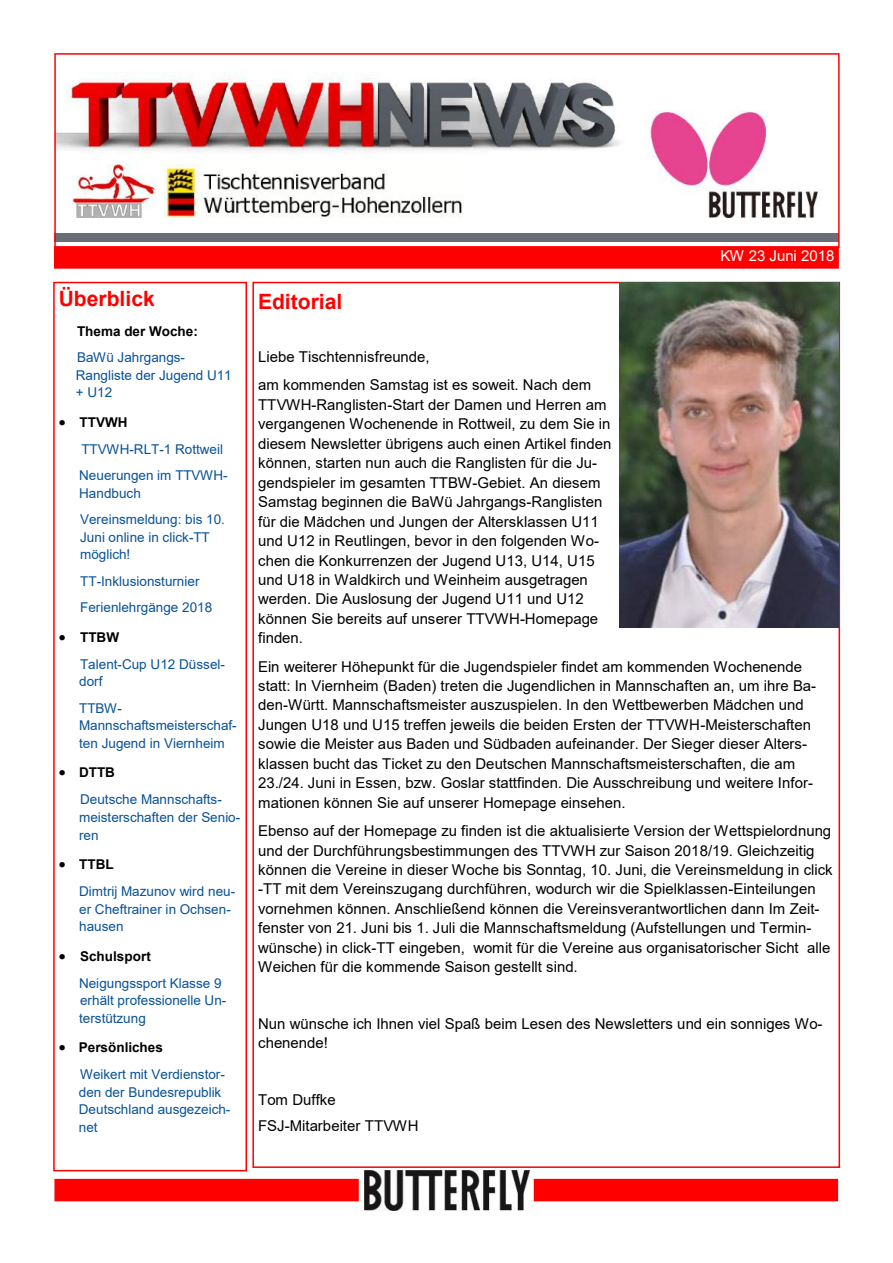
<style>
.page{position:relative;width:893px;height:1263px;background:#fff}
.page>*{position:absolute;margin:0;border:0;box-sizing:border-box;transform-origin:0 0}
.t1{font:700 21px "Arial";color:#f00}
.t2{font:15px/19.5px "Arial";color:#000}
.t3{font:15px "Arial";color:#fff}
.t4{font:13.5px/17.5px "Arial";letter-spacing:.005em;color:#085296}
.t5{font:700 13.5px "Arial";letter-spacing:.005em;color:#000}
.s1{color:#000}
.s2{font-weight:700;color:#000}
</style>
<div class="page">
<div style="left:54px;top:246px;width:785px;height:23px;background:#f00"></div>
<div style="left:54px;top:233px;width:785px;height:8px;background:#696e74"></div>
<img style="left:365px;top:1170px;width:164px;height:40px">
<div style="left:54px;top:1179px;width:305px;height:22px;background:#f00"></div>
<div style="left:534px;top:1179px;width:304px;height:22px;background:#f00"></div>
<img style="left:73px;top:164px;width:82px;height:54px">
<img style="left:165px;top:165px;width:298px;height:53px">
<img style="left:648px;top:110px;width:173px;height:108px">
<img style="left:57px;top:73px;width:563px;height:81px">
<div style="left:54px;top:53px;width:786px;height:195px;border:2px solid #f00"></div>
<div style="left:53px;top:282px;width:194px;height:889px;border:2px solid #f00"></div>
<img style="left:619px;top:282px;width:220px;height:346px">
<h1 class="t1" style="left:59px;top:287px;width:97px">Überblick</h1>
<p class="t5" style="left:77px;top:323px;width:122px">Thema der Woche:</p>
<p class="t4" style="left:76px;top:349px;width:158px">BaWü Jahrgangs-<br>Rangliste der Jugend U11 + U12</p>
<p class="t4" style="left:79px;top:409px;width:150px;line-height:26.7px;text-indent:-20px"><span class="s1">•</span> <span class="s2">TTVWH<br></span>TTVWH-RLT-1 Rottweil<br>Neuerungen im TTVWH-</p>
<p class="t4" style="left:79px;top:480px;width:147px;line-height:26.4px">Handbuch<br>Vereinsmeldung: bis 10.</p>
<p class="t4" style="left:80px;top:528px;width:131px">Juni online in click-TT möglich!</p>
<p class="t4" style="left:80px;top:568px;width:134px;line-height:26.4px">TT-Inklusionsturnier<br>Ferienlehrgänge 2018</p>
<p class="t4" style="left:80px;top:623px;width:147px;line-height:27.2px;text-indent:-21px"><span class="s1">•</span> <span class="s2">TTBW<br></span>Talent-Cup U12 Düssel-</p>
<p class="t4" style="left:79px;top:668px;width:44px;line-height:26.5px">dorf<br>TTBW-</p>
<p class="t4" style="left:79px;top:717px;width:159px">Mannschaftsmeisterschaf&shy;ten Jugend in Viernheim</p>
<p class="t4" style="left:80px;top:759px;width:143px;line-height:27px;text-indent:-21px"><span class="s1">•</span> <span class="s2">DTTB<br></span>Deutsche Mannschafts-</p>
<p class="t4" style="left:79px;top:808px;width:163px">meisterschaften der Senio&shy;ren</p>
<p class="t4" style="left:79px;top:851px;width:158px;line-height:27px;text-indent:-20px"><span class="s1">•</span> <span class="s2">TTBL<br></span>Dimtrij Mazunov wird neu-</p>
<p class="t4" style="left:79px;top:900px;width:153px">er Cheftrainer in Ochsen&shy;hausen</p>
<p class="t4" style="left:79px;top:942px;width:144px;line-height:27px;text-indent:-20px"><span class="s1">•</span> <span class="s2">Schulsport<br></span>Neigungssport Klasse 9</p>
<p class="t4" style="left:79px;top:992px;width:149px">erhält professionelle Un&shy;terstützung</p>
<p class="t4" style="left:80px;top:1034px;width:146px;line-height:27px;text-indent:-21px"><span class="s1">•</span> <span class="s2">Persönliches<br></span>Weikert mit Verdienstor-</p>
<p class="t4" style="left:79px;top:1083px;width:153px">den der Bundesrepublik<br>Deutschland ausgezeich&shy;net</p>
<h1 class="t1" style="left:258px;top:290px;width:86px">Editorial</h1>
<p class="t3" style="left:720px;top:248px;width:116px">KW 23 Juni 2018</p>
<p class="t2" style="left:258px;top:343px;width:334px;line-height:28.5px">Liebe Tischtennisfreunde,<br>am kommenden Samstag ist es soweit. Nach dem</p>
<p class="t2" style="left:258px;top:395px;width:355px">TTVWH-Ranglisten-Start der Damen und Herren am vergangenen Wochenende in Rottweil, zu dem Sie in diesem Newsletter übrigens auch einen Artikel finden können, starten nun auch die Ranglisten für die Ju&shy;gendspieler im gesamten TTBW-Gebiet. An diesem Samstag beginnen die BaWü Jahrgangs-Ranglisten für die Mädchen und Jungen der Altersklassen U11 und U12 in Reutlingen, bevor in den folgenden Wo&shy;chen die Konkurrenzen der Jugend U13, U14, U15 und U18 in Waldkirch und Weinheim ausgetragen werden. Die Auslosung der Jugend U11 und U12 können Sie bereits auf unserer TTVWH-Homepage finden.</p>
<p class="t2" style="left:258px;top:657px;width:560px">Ein weiterer Höhepunkt für die Jugendspieler findet am kommenden Wochenende statt: In Viernheim (Baden) treten die Jugendlichen in Mannschaften an, um ihre Ba&shy;den-Württ. Mannschaftsmeister auszuspielen. In den Wettbewerben Mädchen und Jungen U18 und U15 treffen jeweils die beiden Ersten der TTVWH-Meisterschaften sowie die Meister aus Baden und Südbaden aufeinander. Der Sieger dieser Alters&shy;klassen bucht das Ticket zu den Deutschen Mannschaftsmeisterschaften, die am 23./24. Juni in Essen, bzw. Goslar stattfinden. Die Ausschreibung und weitere Infor&shy;mationen können Sie auf unserer Homepage einsehen.</p>
<p class="t2" style="left:258px;top:821px;width:576px">Ebenso auf der Homepage zu finden ist die aktualisierte Version der Wettspielordnung und der Durchführungsbestimmungen des TTVWH zur Saison 2018/19. Gleichzeitig können die Vereine in dieser Woche bis Sonntag, 10. Juni, die Vereinsmeldung in click -TT mit dem Vereinszugang durchführen, wodurch wir die Spielklassen-Einteilungen vornehmen können. Anschließend können die Vereinsverantwortlichen dann Im Zeit&shy;fenster von 21. Juni bis 1. Juli die Mannschaftsmeldung (Aufstellungen und Termin&shy;wünsche) in click-TT eingeben, womit für die Vereine aus organisatorischer Sicht alle Weichen für die kommende Saison gestellt sind.</p>
<p class="t2" style="left:258px;top:1014px;width:566px">Nun wünsche ich Ihnen viel Spaß beim Lesen des Newsletters und ein sonniges Wo&shy;chenende!</p>
<p class="t2" style="left:258px;top:1087px;width:162px;line-height:25.3px">Tom Duffke<br>FSJ-Mitarbeiter TTVWH</p>
</div>
